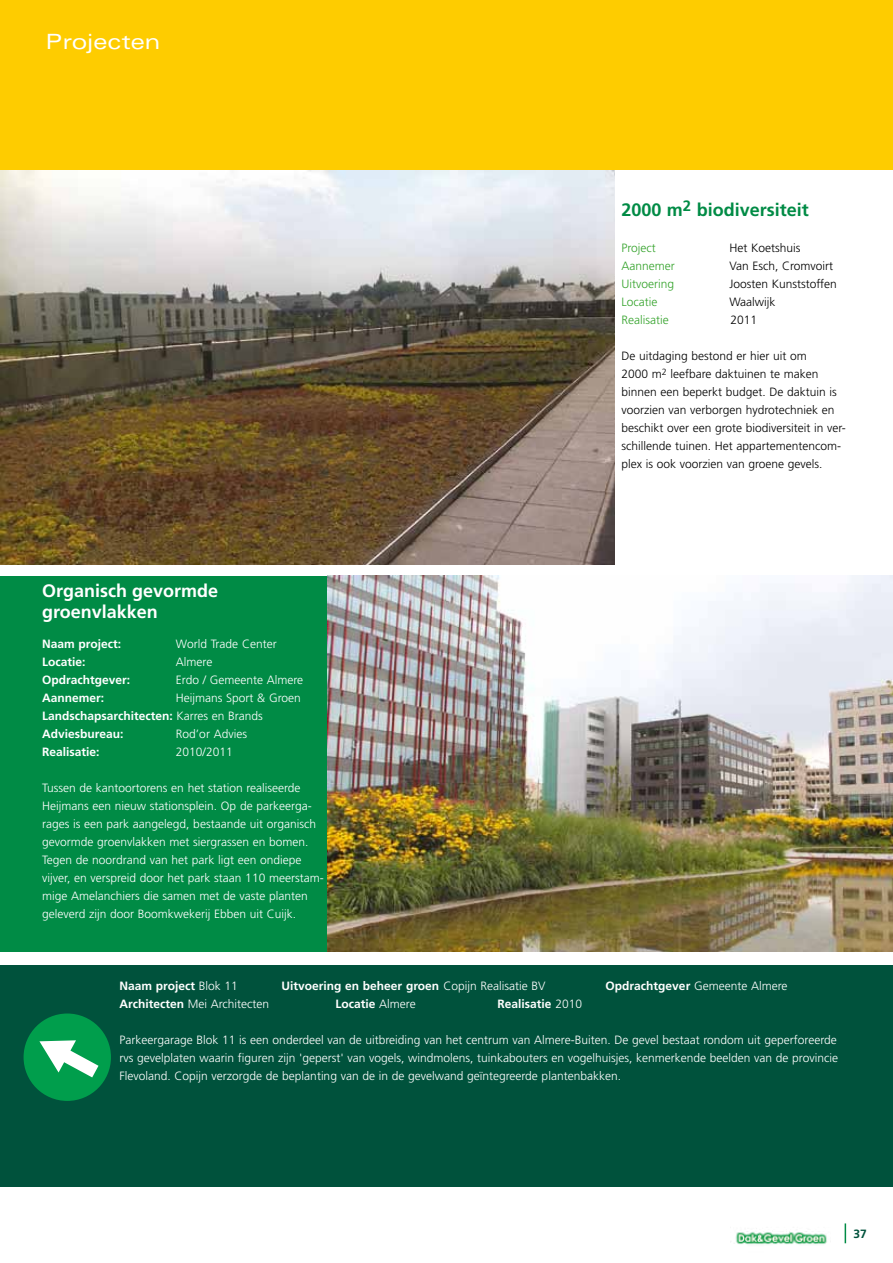
<style>
.page{position:relative;width:893px;height:1263px;background:#fff}
.page>*{position:absolute;margin:0;border:0;box-sizing:border-box;transform-origin:0 0}
.t1{font:expanded 21px "Univers";color:#fff}
.t2{font:700 18px/21.6px "Frutiger";color:#fff}
.t3{font:700 18px "Frutiger";color:#008b45}
.t4{font:300 12px/18px "Frutiger";color:#fff}
.t5{font:300 12px/18px "Frutiger";color:#000}
.t6{font:700 12px/18px "Frutiger";color:#fff}
.t7{font:300 12px "Frutiger";color:#35a32c}
.t8{font:700 12px "Frutiger";color:#00523c}
.s1{font-weight:300}
.s2{font-weight:700}
</style>
<div class="page">
<svg style="left:845px;top:1223px;width:1px;height:20px"></svg>
<img style="left:735px;top:1231px;width:92px;height:14px">
<div style="left:0;top:0;width:893px;height:169px;background:#fecc00"></div>
<img style="left:0;top:170px;width:615px;height:395px">
<div style="left:0;top:965px;width:893px;height:221px;background:#00523c"></div>
<div style="left:24px;top:1013px;width:87px;height:88px;background:#009e4c;border-radius:50%"></div>
<svg style="left:39px;top:1040px;width:59px;height:37px"></svg>
<div style="left:0;top:576px;width:341px;height:375px;background:#008b45"></div>
<img style="left:328px;top:576px;width:565px;height:375px">
<h1 class="t1" style="left:46px;top:29px;width:116px">Projecten</h1>
<h2 class="t3" style="left:621px;top:199px;width:189px">2000 m<sup>2</sup> biodiversiteit</h2>
<h2 class="t2" style="left:42px;top:579px;width:178px">Organisch gevormde groenvlakken</h2>
<p class="t6" style="left:42px;top:635px;width:80px">Naam project:</p>
<p class="t4" style="left:176px;top:635px;width:102px">World Trade Center</p>
<p class="t6" style="left:42px;top:653px;width:45px">Locatie:</p>
<p class="t4" style="left:176px;top:653px;width:38px">Almere</p>
<p class="t6" style="left:42px;top:671px;width:90px">Opdrachtgever:</p>
<p class="t4" style="left:176px;top:671px;width:129px">Erdo / Gemeente Almere</p>
<p class="t6" style="left:42px;top:689px;width:64px">Aannemer:</p>
<p class="t6" style="left:42px;top:689px;width:260px;text-indent:134px"><span class="s1">Heijmans Sport &amp; Groen<br></span>Landschapsarchitecten: <span class="s1">Karres en Brands<br></span>Adviesbureau:</p>
<p class="t4" style="left:176px;top:725px;width:73px">Rod’or Advies</p>
<p class="t6" style="left:42px;top:743px;width:59px">Realisatie:</p>
<p class="t4" style="left:176px;top:743px;width:58px">2010/2011</p>
<p class="t4" style="left:42px;top:779px;width:283px">Tussen de kantoortorens en het station realiseerde Heijmans een nieuw stationsplein. Op de parkeerga&shy;rages is een park aangelegd, bestaande uit organisch gevormde groenvlakken met siergrassen en bomen.<br>Tegen de noordrand van het park ligt een ondiepe vijver, en verspreid door het park staan 110 meerstam&shy;mige Amelanchiers die samen met de vaste planten geleverd zijn door Boomkwekerij Ebben uit Cuijk.</p>
<p class="t7" style="left:621px;top:241px;width:36px">Project</p>
<p class="t5" style="left:729px;top:239px;width:73px">Het Koetshuis</p>
<p class="t7" style="left:621px;top:259px;width:55px">Aannemer</p>
<p class="t5" style="left:729px;top:257px;width:105px">Van Esch, Cromvoirt</p>
<p class="t7" style="left:621px;top:277px;width:54px">Uitvoering</p>
<p class="t5" style="left:729px;top:275px;width:109px">Joosten Kunststoffen</p>
<p class="t7" style="left:621px;top:295px;width:37px">Locatie</p>
<p class="t5" style="left:729px;top:293px;width:48px">Waalwijk</p>
<p class="t7" style="left:621px;top:313px;width:49px">Realisatie</p>
<p class="t5" style="left:730px;top:311px;width:28px">2011</p>
<p class="t5" style="left:621px;top:347px;width:226px">De uitdaging bestond er hier uit om<br>2000 m<sup>2</sup> leefbare daktuinen te maken binnen een beperkt budget. De daktuin is voorzien van verborgen hydrotechniek en beschikt over een grote biodiversiteit in ver&shy;schillende tuinen. Het appartementencom&shy;plex is ook voorzien van groene gevels.</p>
<p class="t6" style="left:120px;top:977px;width:120px">Naam project <span class="s1">Blok 11</span></p>
<p class="t6" style="left:282px;top:977px;width:266px">Uitvoering en beheer groen <span class="s1">Copijn Realisatie BV</span></p>
<p class="t4" style="left:606px;top:977px;width:183px"><span class="s2">Opdrachtgever</span> Gemeente Almere</p>
<p class="t4" style="left:120px;top:995px;width:151px"><span class="s2">Architecten</span> Mei Architecten</p>
<p class="t6" style="left:336px;top:995px;width:82px">Locatie <span class="s1">Almere</span></p>
<p class="t6" style="left:498px;top:995px;width:86px">Realisatie <span class="s1">2010</span></p>
<p class="t4" style="left:120px;top:1031px;width:720px;text-align:justify">Parkeergarage Blok 11 is een onderdeel van de uitbreiding van het centrum van Almere-Buiten. De gevel bestaat rondom uit geperforeerde rvs gevelplaten waarin figuren zijn 'geperst' van vogels, windmolens, tuinkabouters en vogelhuisjes, kenmerkende beelden van de provincie Flevoland. Copijn verzorgde de beplanting van de in de gevelwand geïntegreerde plantenbakken.</p>
<p class="t8" style="left:853px;top:1227px;width:15px">37</p>
</div>
